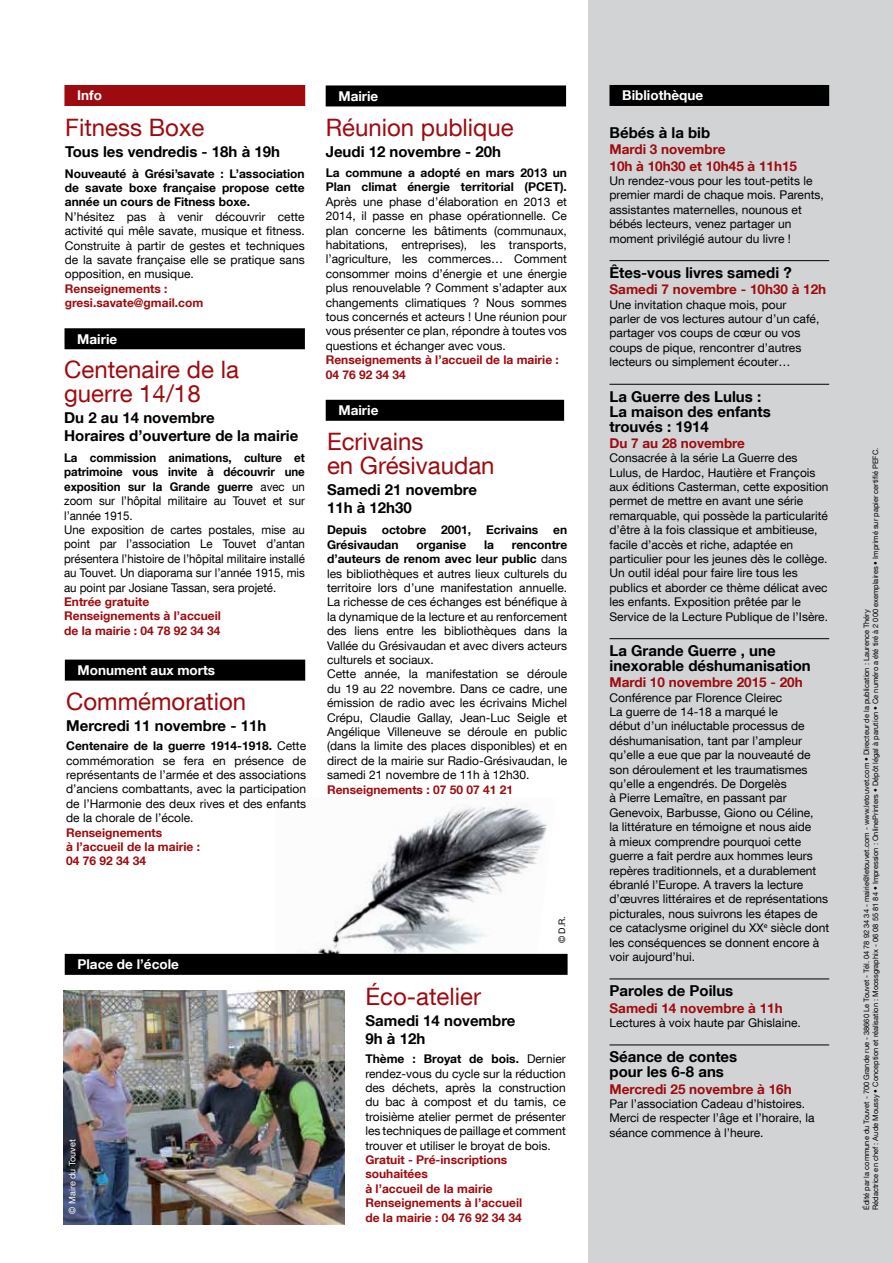
<style>
.page{position:relative;width:893px;height:1263px;background:#fff}
.page>*{position:absolute;margin:0;border:0;box-sizing:border-box;transform-origin:0 0}
.t1{font:24px/24px "Helvetica Neue LT Com";color:#9e0b0f}
.t2{font:700 15px/15px "Helvetica Neue LT Com";color:#000}
.t3{font:700 13.5px/16.2px "Helvetica Neue LT Com";color:#9e0b0f}
.t4{font:700 13.5px "Helvetica Neue LT Com";color:#fff}
.t5{font:12px/14.4px "Helvetica Neue LT Com";color:#000}
.t6{font:12px/14.4px "Helvetica Neue LT Com";color:#000;scale:.96 1}
.t7{font:700 12px/14.4px "Helvetica Neue LT Com";color:#9e0b0f}
.t8{font:700 12px/14.4px "Helvetica Neue LT Com";color:#000}
.t9{font:9px "Helvetica Neue LT Com";color:#fff}
.t10{font:9px "Helvetica Neue LT Com";color:#000}
.t11{font:7.5px/9px "Helvetica Neue LT Com";color:#000}
.s1{font-weight:700}
</style>
<div class="page">
<div style="left:588px;top:0;width:305px;height:1263px;background:#d1d3d4"></div>
<img style="left:275px;top:806px;width:281px;height:148px">
<hr style="left:609px;top:260px;width:220px;height:1px;background:#000">
<hr style="left:609px;top:384px;width:220px;height:1px;background:#000">
<hr style="left:609px;top:638px;width:220px;height:1px;background:#000">
<hr style="left:609px;top:978px;width:220px;height:1px;background:#000">
<hr style="left:609px;top:1044px;width:220px;height:1px;background:#000">
<div style="left:609px;top:85px;width:220px;height:21px;background:#000"></div>
<div style="left:64px;top:85px;width:241px;height:21px;background:#9e0b0f"></div>
<div style="left:326px;top:85px;width:240px;height:21px;background:#000"></div>
<div style="left:65px;top:954px;width:503px;height:21px;background:#000"></div>
<div style="left:65px;top:328px;width:240px;height:21px;background:#000"></div>
<img style="left:64px;top:990px;width:280px;height:234px">
<div style="left:65px;top:660px;width:240px;height:21px;background:#000"></div>
<div style="left:326px;top:400px;width:238px;height:21px;background:#000"></div>
<p class="t4" style="left:77px;top:87px;width:26px">Info</p>
<p class="t4" style="left:622px;top:87px;width:82px">Bibliothèque</p>
<h1 class="t1" style="left:65px;top:115px;width:141px">Fitness Boxe</h1>
<p class="t2" style="left:65px;top:144px;width:216px">Tous les vendredis - 18h à 19h</p>
<p class="t8" style="left:65px;top:166px;width:241px;text-align:justify">Nouveauté à Grési’savate : L’association de savate boxe française propose cette année un cours de Fitness boxe.</p>
<p class="t5" style="left:65px;top:209px;width:241px;text-align:justify">N’hésitez pas à venir découvrir cette activité qui mêle savate, musique et fitness.<br>Construite à partir de gestes et techniques de la savate française elle se pratique sans opposition, en musique.</p>
<p class="t7" style="left:65px;top:281px;width:140px">Renseignements : gresi.savate@gmail.com</p>
<p class="t4" style="left:338px;top:88px;width:41px">Mairie</p>
<h1 class="t1" style="left:326px;top:115px;width:190px">Réunion publique</h1>
<p class="t2" style="left:326px;top:144px;width:177px">Jeudi 12 novembre - 20h</p>
<p class="t8" style="left:326px;top:165px;width:243px">La commune a adopté en mars 2013 un<br>Plan climat énergie territorial (PCET).</p>
<p class="t5" style="left:326px;top:194px;width:243px;text-align:justify">Après une phase d’élaboration en 2013 et 2014, il passe en phase opérationnelle. Ce plan concerne les bâtiments (communaux, habitations, entreprises), les transports, l’agriculture, les commerces… Comment consommer moins d’énergie et une énergie plus renouvelable ? Comment s’adapter aux changements climatiques ? Nous sommes tous concernés et acteurs ! Une réunion pour vous présenter ce plan, répondre à toutes vos questions et échanger avec vous.</p>
<p class="t7" style="left:326px;top:352px;width:235px">Renseignements à l’accueil de la mairie :<br>04 76 92 34 34</p>
<p class="t2" style="left:609px;top:125px;width:102px">Bébés à la bib</p>
<p class="t3" style="left:609px;top:141px;width:189px">Mardi 3 novembre<br>10h à 10h30 et 10h45 à 11h15</p>
<p class="t5" style="left:609px;top:173px;width:216px">Un rendez-vous pour les tout-petits le premier mardi de chaque mois. Parents, assistantes maternelles, nounous et bébés lecteurs, venez partager un moment privilégié autour du livre !</p>
<p class="t2" style="left:609px;top:265px;width:184px">Êtes-vous livres samedi ?</p>
<p class="t3" style="left:609px;top:281px;width:218px">Samedi 7 novembre - 10h30 à 12h</p>
<p class="t5" style="left:609px;top:297px;width:211px">Une invitation chaque mois, pour parler de vos lectures autour d’un café, partager vos coups de cœur ou vos coups de pique, rencontrer d’autres lecteurs ou simplement écouter…</p>
<p class="t2" style="left:609px;top:388px;width:163px">La Guerre des Lulus :<br>La maison des enfants trouvés : 1914</p>
<p class="t3" style="left:609px;top:434px;width:137px">Du 7 au 28 novembre</p>
<p class="t5" style="left:609px;top:450px;width:221px">Consacrée à la série La Guerre des Lulus, de Hardoc, Hautière et François aux éditions Casterman, cette exposition permet de mettre en avant une série remarquable, qui possède la particularité d’être à la fois classique et ambitieuse, facile d’accès et riche, adaptée en particulier pour les jeunes dès le collège.<br>Un outil idéal pour faire lire tous les publics et aborder ce thème délicat avec les enfants. Exposition prêtée par le Service de la Lecture Publique de l’Isère.</p>
<p class="t2" style="left:609px;top:643px;width:203px">La Grande Guerre , une inexorable déshumanisation</p>
<p class="t3" style="left:609px;top:674px;width:195px">Mardi 10 novembre 2015 - 20h</p>
<p class="t5" style="left:609px;top:690px;width:221px">Conférence par Florence Cleirec<br>La guerre de 14-18 a marqué le<br>début d’un inéluctable processus de déshumanisation, tant par l’ampleur qu’elle a eue que par la nouveauté de son déroulement et les traumatismes qu’elle a engendrés. De Dorgelès<br>à Pierre Lemaître, en passant par Genevoix, Barbusse, Giono ou Céline,<br>la littérature en témoigne et nous aide<br>à mieux comprendre pourquoi cette guerre a fait perdre aux hommes leurs repères traditionnels, et a durablement ébranlé l’Europe. A travers la lecture d’œuvres littéraires et de représentations picturales, nous suivrons les étapes de ce cataclysme originel du XX<sup>e</sup> siècle dont les conséquences se donnent encore à voir aujourd’hui.</p>
<p class="t2" style="left:609px;top:983px;width:125px">Paroles de Poilus</p>
<p class="t3" style="left:609px;top:999px;width:175px">Samedi 14 novembre à 11h</p>
<p class="t5" style="left:609px;top:1015px;width:193px">Lectures à voix haute par Ghislaine.</p>
<p class="t2" style="left:609px;top:1049px;width:129px">Séance de contes pour les 6-8 ans</p>
<p class="t3" style="left:609px;top:1080px;width:184px">Mercredi 25 novembre à 16h</p>
<p class="t5" style="left:609px;top:1096px;width:207px">Par l’association Cadeau d’histoires.<br>Merci de respecter l’âge et l’horaire, la séance commence à l’heure.</p>
<p class="t4" style="left:77px;top:330px;width:41px">Mairie</p>
<h1 class="t1" style="left:64px;top:357px;width:176px">Centenaire de la guerre 14/18</h1>
<p class="t2" style="left:64px;top:408px;width:236px;line-height:18px">Du 2 au 14 novembre<br>Horaires d’ouverture de la mairie</p>
<p class="t6" style="left:64px;top:450px;width:252px"><span class="s1">La commission animations, culture et patrimoine vous invite à découvrir une exposition sur la Grande guerre</span> avec un zoom sur l’hôpital militaire au Touvet et sur l’année 1915.<br>Une exposition de cartes postales, mise au point par l’association Le Touvet d’antan présentera l’histoire de l’hôpital militaire installé au Touvet. Un diaporama sur l’année 1915, mis au point par Josiane Tassan, sera projeté.</p>
<p class="t7" style="left:64px;top:594px;width:158px">Entrée gratuite<br>Renseignements à l’accueil de la mairie : 04 78 92 34 34</p>
<p class="t4" style="left:338px;top:402px;width:41px">Mairie</p>
<h1 class="t1" style="left:327px;top:429px;width:169px">Ecrivains<br>en Grésivaudan</h1>
<p class="t2" style="left:327px;top:480px;width:151px;line-height:18px">Samedi 21 novembre<br>11h à 12h30</p>
<p class="t8" style="left:327px;top:522px;width:242px">Depuis octobre 2001, Ecrivains en<br>Grésivaudan</p>
<p class="t8" style="left:416px;top:537px;width:51px">organise</p>
<p class="t8" style="left:484px;top:537px;width:11px">la</p>
<p class="t5" style="left:327px;top:537px;width:242px;text-indent:185px"><span class="s1">rencontre d’auteurs de renom avec leur public</span> dans les bibliothèques et autres lieux culturels du territoire lors d’une manifestation annuelle.<br>La richesse de ces échanges est bénéfique à la dynamique de la lecture et au renforcement des liens entre les bibliothèques dans la Vallée du Grésivaudan et avec divers acteurs culturels et sociaux.<br>Cette année, la manifestation se déroule du 19 au 22 novembre. Dans ce cadre, une émission de radio avec les écrivains Michel Crépu, Claudie Gallay, Jean-Luc Seigle et Angélique Villeneuve se déroule en public (dans la limite des places disponibles) et en direct de la mairie sur Radio-Grésivaudan, le samedi 21 novembre de 11h à 12h30.</p>
<p class="t7" style="left:327px;top:782px;width:188px">Renseignements : 07 50 07 41 21</p>
<p class="t4" style="left:78px;top:662px;width:139px">Monument aux morts</p>
<h1 class="t1" style="left:66px;top:688px;width:182px">Commémoration</h1>
<p class="t2" style="left:66px;top:717px;width:202px">Mercredi 11 novembre - 11h</p>
<p class="t5" style="left:66px;top:738px;width:241px;text-align:justify"><span class="s1">Centenaire de la guerre 1914-1918.</span> Cette commémoration se fera en présence de représentants de l’armée et des associations d’anciens combattants, avec la participation de l’Harmonie des deux rives et des enfants de la chorale de l’école.</p>
<p class="t7" style="left:66px;top:825px;width:135px">Renseignements<br>à l’accueil de la mairie :<br>04 76 92 34 34</p>
<p class="t10" style="left:556px;top:943px;width:29px;rotate:-90deg">© D.R.</p>
<p class="t4" style="left:77px;top:956px;width:103px">Place de l’école</p>
<h1 class="t1" style="left:366px;top:983px;width:117px">Éco-atelier</h1>
<p class="t2" style="left:366px;top:1011px;width:151px;line-height:18px">Samedi 14 novembre<br>9h à 12h</p>
<p class="t5" style="left:365px;top:1051px;width:202px;text-align:justify"><span class="s1">Thème : Broyat de bois.</span> Dernier rendez-vous du cycle sur la réduction des déchets, après la construction du bac à compost et du tamis, ce troisième atelier permet de présenter les techniques de paillage et comment trouver et utiliser le broyat de bois.</p>
<p class="t7" style="left:365px;top:1152px;width:158px">Gratuit - Pré-inscriptions souhaitées<br>à l’accueil de la mairie<br>Renseignements à l’accueil de la mairie : 04 76 92 34 34</p>
<p class="t9" style="left:67px;top:1213px;width:75px;rotate:-90deg">© Maire du Touvet</p>
<p class="t11" style="left:862px;top:1210px;width:763px;rotate:-90deg">Édité par la commune du Touvet - 700 Grande rue - 38660 Le Touvet - Tél. 04 78 92 34 34 - mairie@letouvet.com - www.letouvet.com • Directeur de la publication : Laurence Théry<br>Rédactrice en chef : Aude Moussy • Conception et réalisation : Moossgraphix - 06 08 55 81 84 • Impression : OnlinePrinters • Dépôt légal à parution • Ce numéro a été tiré à 2 000 exemplaires • Imprimé sur papier certifié PEFC.</p>
</div>
